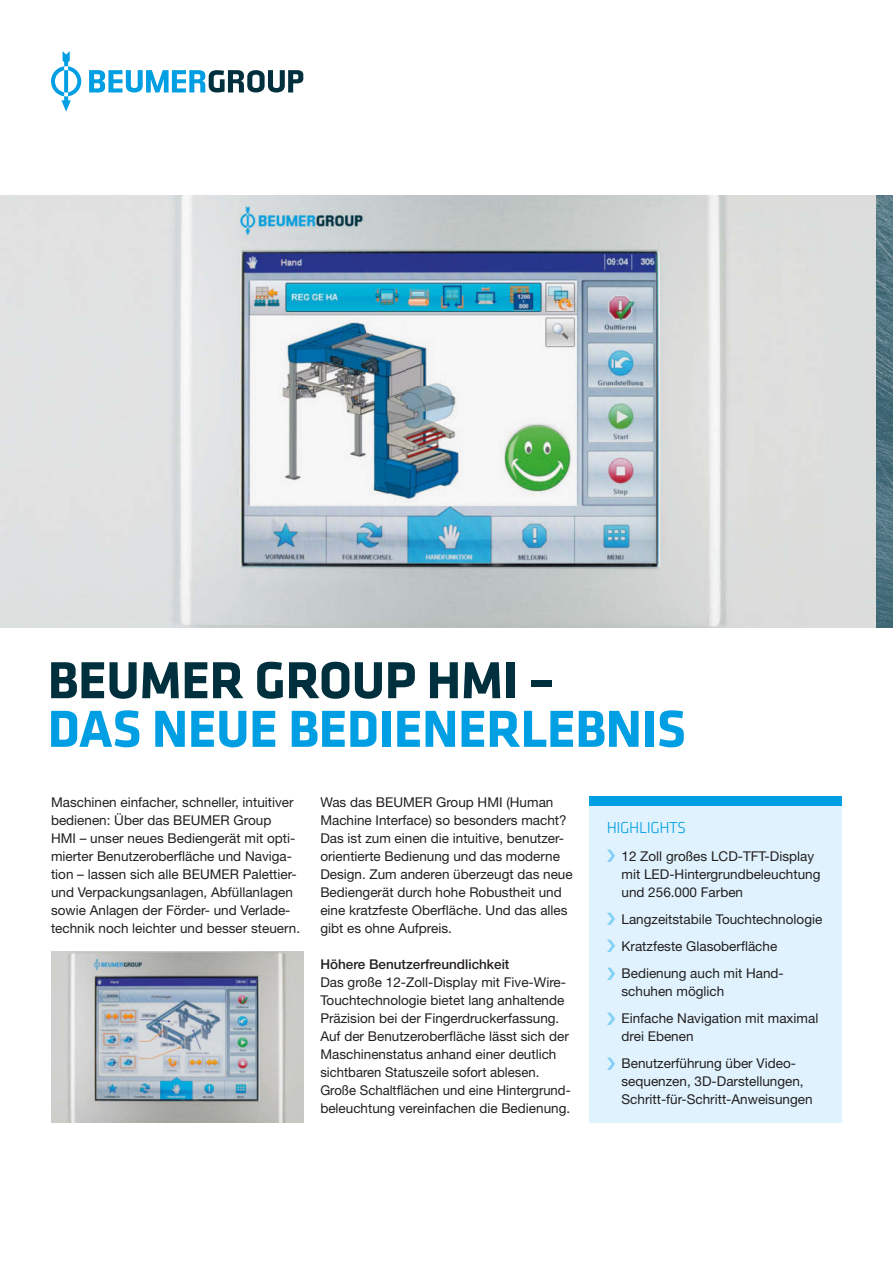
<style>
.page{position:relative;width:893px;height:1263px;background:#fff}
.page>*{position:absolute;margin:0;border:0;box-sizing:border-box;transform-origin:0 0}
.t1{font:700 54px "Bqhctr Klavika Basic";letter-spacing:-.01em;color:#009ee3}
.t2{font:700 54px "Bqhctr Klavika Basic";letter-spacing:-.01em;color:#002f3d}
.t3{font:300 16.5px "Gmnyrf Klavika Basic";letter-spacing:-.025em;color:#009ee3}
.t4{font:13.5px/18px "Fktnbg Helvetica Neue LT Std";color:#231f20}
.t5{font:500 13.5px "Dgdynx Helvetica Neue LT Std";color:#231f20}
</style>
<div class="page">
<svg style="left:89px;top:70px;width:214px;height:22px"></svg>
<svg style="left:51px;top:51px;width:30px;height:61px"></svg>
<div style="left:590px;top:797px;width:252px;height:9px;background:#009ee3"></div>
<div style="left:590px;top:806px;width:252px;height:317px;background:#dff2fd"></div>
<svg style="left:0;top:195px;width:876px;height:432px;background:#c5cfd4"></svg>
<img style="left:51px;top:951px;width:252px;height:172px">
<h1 class="t2" style="left:48px;top:641px;width:508px">BEUMER GROUP HMI –</h1>
<h1 class="t1" style="left:48px;top:690px;width:640px">DAS NEUE BEDIENERLEBNIS</h1>
<p class="t4" style="left:51px;top:793px;width:251px">Maschinen einfacher, schneller, intuitiver bedienen: Über das BEUMER Group<br>HMI – unser neues Bediengerät mit opti&shy;mierter Benutzeroberfläche und Naviga&shy;tion – lassen sich alle BEUMER Palettier&shy;und Verpackungsanlagen, Abfüllanlagen sowie Anlagen der Förder- und Verlade&shy;technik noch leichter und besser steuern.</p>
<p class="t4" style="left:320px;top:793px;width:254px">Was das BEUMER Group HMI (Human Machine Interface) so besonders macht?<br>Das ist zum einen die intuitive, benutzer&shy;orientierte Bedienung und das moderne Design. Zum anderen überzeugt das neue Bediengerät durch hohe Robustheit und eine kratzfeste Oberfläche. Und das alles gibt es ohne Aufpreis.</p>
<p class="t5" style="left:320px;top:956px;width:191px">Höhere Benutzerfreundlichkeit</p>
<p class="t4" style="left:320px;top:973px;width:252px">Das große 12-Zoll-Display mit Five-Wire-Touchtechnologie bietet lang anhaltende Präzision bei der Fingerdruckerfassung.<br>Auf der Benutzeroberfläche lässt sich der Maschinenstatus anhand einer deutlich sichtbaren Statuszeile sofort ablesen.<br>Große Schaltflächen und eine Hintergrund&shy;beleuchtung vereinfachen die Bedienung.</p>
<p class="t3" style="left:607px;top:818px;width:81px">HIGHLIGHTS</p>
<p class="t4" style="left:621px;top:847px;width:200px">12 Zoll großes LCD-TFT-Display mit LED-Hintergrundbeleuchtung und 256.000 Farben</p>
<p class="t4" style="left:621px;top:905px;width:202px;line-height:27px">Langzeitstabile Touchtechnologie<br>Kratzfeste Glasoberfläche<br>Bedienung auch mit Hand-</p>
<p class="t4" style="left:621px;top:977px;width:198px;line-height:27px">schuhen möglich<br>Einfache Navigation mit maximal</p>
<p class="t4" style="left:621px;top:1022px;width:176px;line-height:27px">drei Ebenen<br>Benutzerführung über Video-</p>
<p class="t4" style="left:621px;top:1072px;width:193px">sequenzen, 3D-Darstellungen,<br>Schritt-für-Schritt-Anweisungen</p>
</div>
